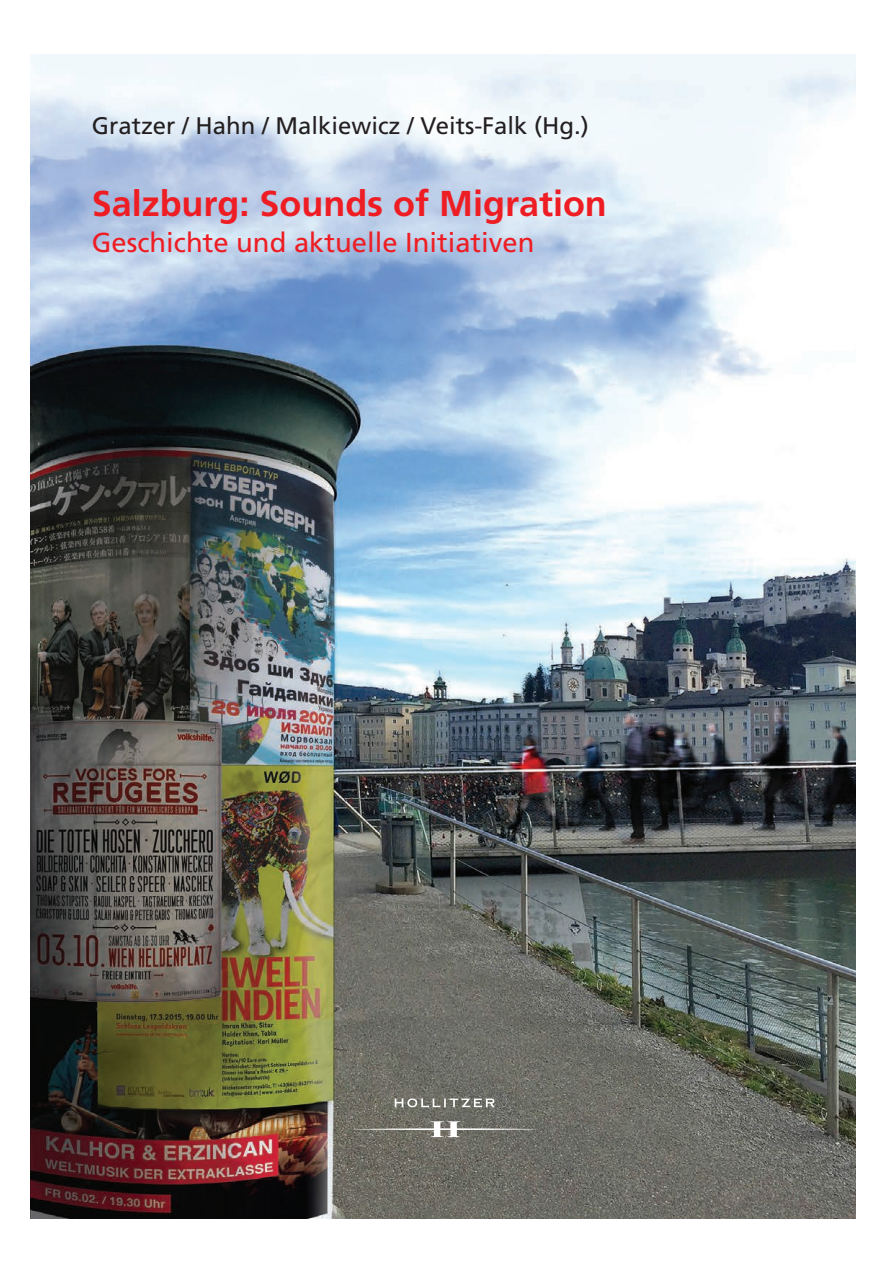
<style>
.page{position:relative;width:893px;height:1263px;background:#fff}
.page>*{position:absolute;margin:0;border:0;box-sizing:border-box;transform-origin:0 0}
.t1{font:700 36px "Frutiger";color:#ee1d23}
.t2{font:27.45px "Frutiger";color:#ee1d23}
.t3{font:24px "Frutiger";color:#231f20}
</style>
<div class="page">
<img style="left:31px;top:54px;width:824px;height:1164px">
<svg style="left:352px;top:1121px;width:186px;height:16px"></svg>
<svg style="left:394px;top:1098px;width:101px;height:9px"></svg>
<p class="t3" style="left:92px;top:111px;width:499px">Gratzer / Hahn / Malkiewicz / Veits-Falk (Hg.)</p>
<h1 class="t1" style="left:92px;top:182px;width:517px">Salzburg: Sounds of Migration</h1>
<p class="t2" style="left:92px;top:226px;width:444px">Geschichte und aktuelle Initiativen</p>
</div>
